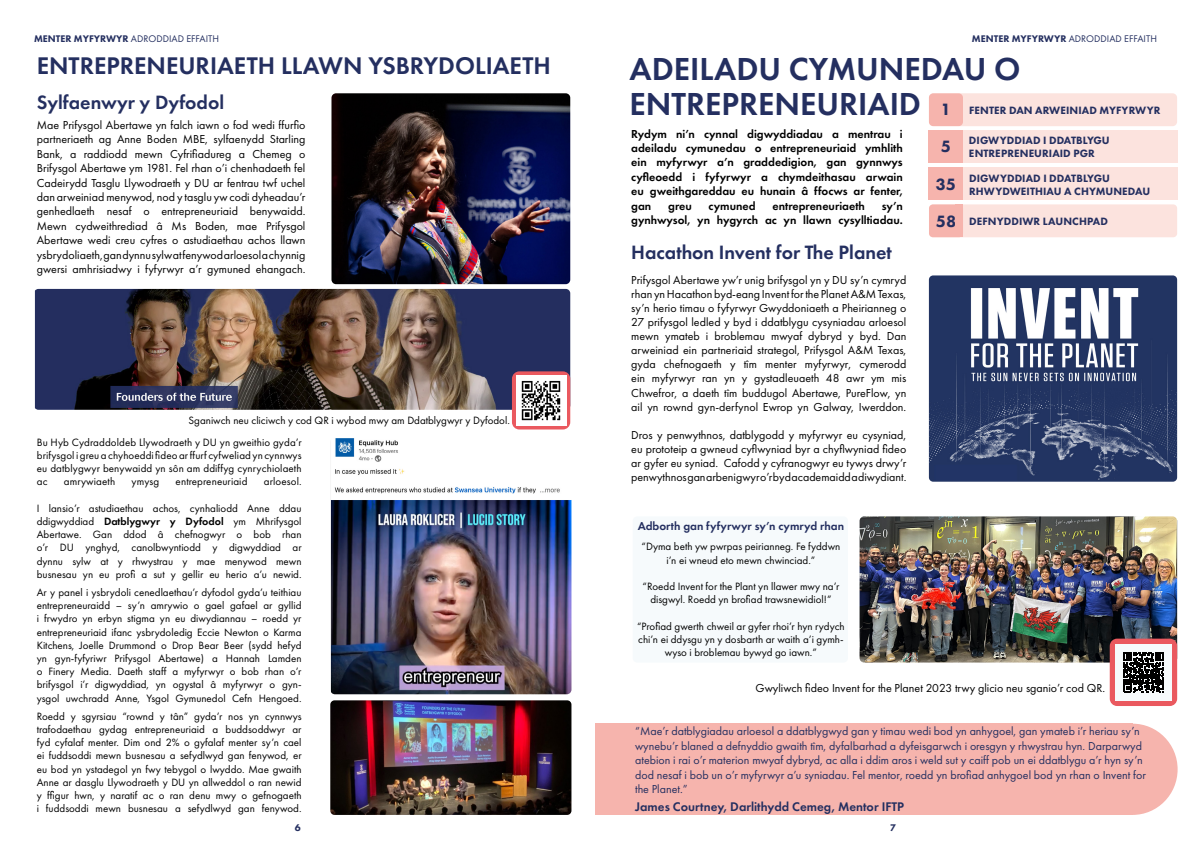
<style>
.page{position:relative;width:1191px;height:842px;background:#fff}
.page>*{position:absolute;margin:0;border:0;box-sizing:border-box;transform-origin:0 0}
.t1{font:600 33px/35px "Futura PT";color:#242f60}
.t2{font:600 25px "Futura PT";color:#242f60}
.t3{font:600 20px "Futura PT";color:#242f60}
.t4{font:800 17px "Futura PT";color:#242f60}
.t5{font:600 13px "Futura PT";color:#242f60}
.t6{font:12px/14px "Futura PT";color:#000;text-align:justify}
.t7{font:12px/14.4px "Futura PT";color:#242f60}
.t8{font:600 12px/14.4px "Futura PT";color:#000;text-align:justify}
.t9{font:600 12px "Futura PT";color:#242f60}
.t10{font:11px/13.2px "Futura PT";color:#000;text-align:justify}
.t11{font:800 11px/13px "Futura PT";letter-spacing:.005em;color:#242f60}
.t12{font:10px "Futura PT";color:#242f60}
.t13{font:800 10px "Futura PT";color:#242f60}
.s1{font-weight:800}
.s2{font-weight:600}
.s3{font-size:17px}
</style>
<div class="page">
<div style="left:929px;top:130px;width:248px;height:33px;background:#fce3de"></div>
<div style="left:929px;top:130px;width:34px;height:33px;background:#f6b4ad"></div>
<div style="left:929px;top:167px;width:248px;height:33px;background:#fce3de"></div>
<div style="left:929px;top:167px;width:34px;height:33px;background:#f6b4ad"></div>
<div style="left:929px;top:93px;width:248px;height:33px;background:#fce3de;border-radius:5px"></div>
<div style="left:929px;top:93px;width:34px;height:33px;background:#f6b4ad;border-radius:4px"></div>
<div style="left:632px;top:516px;width:216px;height:146px;background:#f6fafc;border-radius:5px"></div>
<img style="left:859px;top:516px;width:318px;height:146px">
<div style="left:1109px;top:639px;width:68px;height:67px;background:#ea595f;border-radius:7px"></div>
<div style="left:1115px;top:644px;width:56px;height:57px;background:#f6fafc"></div>
<svg style="left:1123px;top:652px;width:40px;height:40px"></svg>
<div style="left:595px;top:724px;width:538px;height:91px;background:#f6b4ad"></div>
<img style="left:929px;top:275px;width:248px;height:207px">
<div style="left:1087px;top:724px;width:90px;height:91px;background:#f6b4ad;border-radius:50%"></div>
<img style="left:331px;top:93px;width:239px;height:191px">
<img style="left:35px;top:289px;width:535px;height:121px">
<img style="left:330px;top:438px;width:241px;height:256px">
<svg style="left:512px;top:371px;width:58px;height:58px"></svg>
<div style="left:516px;top:375px;width:50px;height:50px;background:#fff"></div>
<img style="left:330px;top:700px;width:241px;height:115px">
<div style="left:929px;top:204px;width:248px;height:33px;background:#fce3de;border-radius:4px"></div>
<div style="left:929px;top:204px;width:34px;height:33px;background:#f6b4ad;border-radius:4px"></div>
<div style="left:955px;top:204px;width:8px;height:33px;background:#f6b4ad"></div>
<img style="left:521px;top:380px;width:40px;height:41px">
<p class="t12" style="left:34px;top:32px;width:186px"><span class="s1">MENTER MYFYRWYR</span> ADRODDIAD EFFAITH</p>
<p class="t12" style="left:972px;top:32px;width:186px"><span class="s1">MENTER MYFYRWYR</span> ADRODDIAD EFFAITH</p>
<h2 class="t2" style="left:37px;top:50px;width:515px">ENTREPRENEURIAETH LLAWN YSBRYDOLIAETH</h2>
<h3 class="t3" style="left:37px;top:89px;width:189px">Sylfaenwyr y Dyfodol</h3>
<p class="t6" style="left:37px;top:118px;width:270px;line-height:14.4px">Mae Prifysgol Abertawe yn falch iawn o fod wedi ffurfio partneriaeth ag Anne Boden MBE, sylfaenydd Starling Bank, a raddiodd mewn Cyfrifiadureg a Chemeg o Brifysgol Abertawe ym 1981. Fel rhan o’i chenhadaeth fel Cadeirydd Tasglu Llywodraeth y DU ar fentrau twf uchel dan arweiniad menywod, nod y tasglu yw codi dyheadau’r genhedlaeth nesaf o entrepreneuriaid benywaidd.<br>Mewn cydweithrediad â Ms Boden, mae Prifysgol Abertawe wedi creu cyfres o astudiaethau achos llawn ysbrydoliaeth, gan dynnu sylw at fenywod arloesol a chynnig gwersi amhrisiadwy i fyfyrwyr a’r gymuned ehangach.</p>
<p class="t10" style="left:189px;top:414px;width:323px">Sganiwch neu cliciwch y cod QR i wybod mwy am Ddatblygwyr y Dyfodol.</p>
<p class="t10" style="left:37px;top:435px;width:266px">Bu Hyb Cydraddoldeb Llywodraeth y DU yn gweithio gyda’r brifysgol i greu a chyhoeddi fideo ar ffurf cyfweliad yn cynnwys eu datblygwyr benywaidd yn sôn am ddiffyg cynrychiolaeth ac</p>
<p class="t10" style="left:64px;top:475px;width:53px">amrywiaeth</p>
<p class="t10" style="left:132px;top:475px;width:29px">ymysg</p>
<p class="t10" style="left:176px;top:475px;width:73px">entrepreneuriaid</p>
<p class="t10" style="left:264px;top:475px;width:39px">arloesol.</p>
<p class="t10" style="left:37px;top:501px;width:266px">I lansio’r astudiaethau achos, cynhaliodd Anne ddau ddigwyddiad <span class="s2">Datblygwyr y Dyfodol</span> ym Mhrifysgol Abertawe. Gan ddod â chefnogwyr o bob rhan o’r DU ynghyd, canolbwyntiodd y digwyddiad ar dynnu sylw at y rhwystrau y mae menywod mewn busnesau yn eu profi a sut y gellir eu herio a’u newid.</p>
<p class="t10" style="left:37px;top:586px;width:266px">Ar y panel i ysbrydoli cenedlaethau’r dyfodol gyda’u teithiau entrepreneuraidd – sy’n amrywio o gael gafael ar gyllid i frwydro yn erbyn stigma yn eu diwydiannau – roedd yr entrepreneuriaid ifanc ysbrydoledig Eccie Newton o Karma Kitchens, Joelle Drummond o Drop Bear Beer (sydd hefyd yn gyn-fyfyriwr Prifysgol Abertawe) a Hannah Lamden o Finery Media. Daeth staff a myfyrwyr o bob rhan o’r brifysgol i’r digwyddiad, yn ogystal â myfyrwyr o gyn&shy;ysgol uwchradd Anne, Ysgol Gymunedol Cefn Hengoed.</p>
<p class="t10" style="left:37px;top:709px;width:266px">Roedd y sgyrsiau “rownd y tân” gyda’r nos yn cynnwys trafodaethau gydag entrepreneuriaid a buddsoddwyr ar fyd cyfalaf menter. Dim ond 2% o gyfalaf menter sy’n cael ei fuddsoddi mewn busnesau a sefydlwyd gan fenywod, er eu bod yn ystadegol yn fwy tebygol o lwyddo. Mae gwaith Anne ar dasglu Llywodraeth y DU yn allweddol o ran newid y ffigur hwn, y naratif ac o ran denu mwy o gefnogaeth i fuddsoddi mewn busnesau a sefydlwyd gan fenywod.</p>
<h1 class="t1" style="left:629px;top:51px;width:392px">ADEILADU CYMUNEDAU O<br>ENTREPRENEURIAID</h1>
<p class="t11" style="left:941px;top:104px;width:221px"><span class="s3">1</span> FENTER DAN ARWEINIAD MYFYRWYR</p>
<h3 class="t4" style="left:941px;top:136px;width:12px">5</h3>
<p class="t11" style="left:969px;top:134px;width:142px">DIGWYDDIAD I DDATBLYGU<br>ENTREPRENEURIAID PGR</p>
<h3 class="t4" style="left:936px;top:174px;width:22px">35</h3>
<p class="t11" style="left:969px;top:171px;width:183px">DIGWYDDIAD I DDATBLYGU<br>RHWYDWEITHIAU A CHYMUNEDAU</p>
<p class="t8" style="left:631px;top:126px;width:273px">Rydym ni’n cynnal digwyddiadau a mentrau i adeiladu cymunedau o entrepreneuriaid ymhlith ein myfyrwyr a’n graddedigion, gan gynnwys cyfleoedd i fyfyrwyr a chymdeithasau arwain eu gweithgareddau eu hunain â ffocws ar fenter, gan</p>
<p class="t8" style="left:668px;top:198px;width:25px">greu</p>
<p class="t8" style="left:708px;top:198px;width:49px">cymuned</p>
<p class="t8" style="left:772px;top:198px;width:94px">entrepreneuriaeth</p>
<p class="t8" style="left:631px;top:198px;width:273px;text-align:right">sy’n<br>gynhwysol, yn hygyrch ac yn llawn cysylltiadau.</p>
<p class="t11" style="left:935px;top:215px;width:174px"><span class="s3">58</span> DEFNYDDIWR LAUNCHPAD</p>
<h3 class="t3" style="left:631px;top:239px;width:262px">Hacathon Invent for The Planet</h3>
<p class="t6" style="left:631px;top:273px;width:276px">Prifysgol Abertawe yw’r unig brifysgol yn y DU sy’n cymryd rhan yn Hacathon byd-eang Invent for the Planet A&amp;M Texas, sy’n herio timau o fyfyrwyr Gwyddoniaeth a Pheirianneg o 27 prifysgol ledled y byd i ddatblygu cysyniadau arloesol mewn ymateb i broblemau mwyaf dybryd y byd. Dan arweiniad ein partneriaid strategol, Prifysgol A&amp;M Texas, gyda chefnogaeth y tîm menter myfyrwyr, cymerodd ein myfyrwyr ran yn y gystadleuaeth 48 awr ym mis Chwefror, a daeth tîm buddugol Abertawe, PureFlow, yn ail yn rownd gyn-derfynol Ewrop yn Galway, Iwerddon.</p>
<p class="t6" style="left:631px;top:427px;width:277px">Dros y penwythnos, datblygodd y myfyrwyr eu cysyniad, eu prototeip a gwneud cyflwyniad byr a chyflwyniad fideo ar gyfer eu syniad. Cafodd y cyfranogwyr eu tywys drwy’r penwythnos gan arbenigwyr o’r byd academaidd a diwydiant.</p>
<p class="t9" style="left:637px;top:519px;width:208px">Adborth gan fyfyrwyr sy’n cymryd rhan</p>
<p class="t10" style="left:641px;top:540px;width:200px;text-align:center">“Dyma beth yw pwrpas peirianneg. Fe fyddwn i’n ei wneud eto mewn chwinciad.”</p>
<p class="t10" style="left:642px;top:580px;width:198px;text-align:center">“Roedd Invent for the Plant yn llawer mwy na’r disgwyl. Roedd yn brofiad trawsnewidiol!”</p>
<p class="t10" style="left:637px;top:619px;width:209px;text-align:center">“Profiad gwerth chweil ar gyfer rhoi’r hyn rydych chi’n ei ddysgu yn y dosbarth ar waith a’i gymh&shy;wyso i broblemau bywyd go iawn.”</p>
<p class="t6" style="left:755px;top:681px;width:351px">Gwyliwch fideo Invent for the Planet 2023 trwy glicio neu sganio’r cod QR.</p>
<p class="t7" style="left:635px;top:724px;width:512px">“Mae’r datblygiadau arloesol a ddatblygwyd gan y timau wedi bod yn anhygoel, gan ymateb i’r heriau sy’n wynebu’r blaned a defnyddio gwaith tîm, dyfalbarhad a dyfeisgarwch i oresgyn y rhwystrau hyn. Darparwyd atebion i rai o’r materion mwyaf dybryd, ac alla i ddim aros i weld sut y caiff pob un ei ddatblygu a’r hyn sy’n dod nesaf i bob un o’r myfyrwyr a’u syniadau. Fel mentor, roedd yn brofiad anhygoel bod yn rhan o Invent for the Planet.”</p>
<p class="t5" style="left:635px;top:799px;width:270px">James Courtney, Darlithydd Cemeg, Mentor IFTP</p>
<p class="t13" style="left:295px;top:821px;width:7px">6</p>
<p class="t13" style="left:890px;top:821px;width:7px">7</p>
</div>
